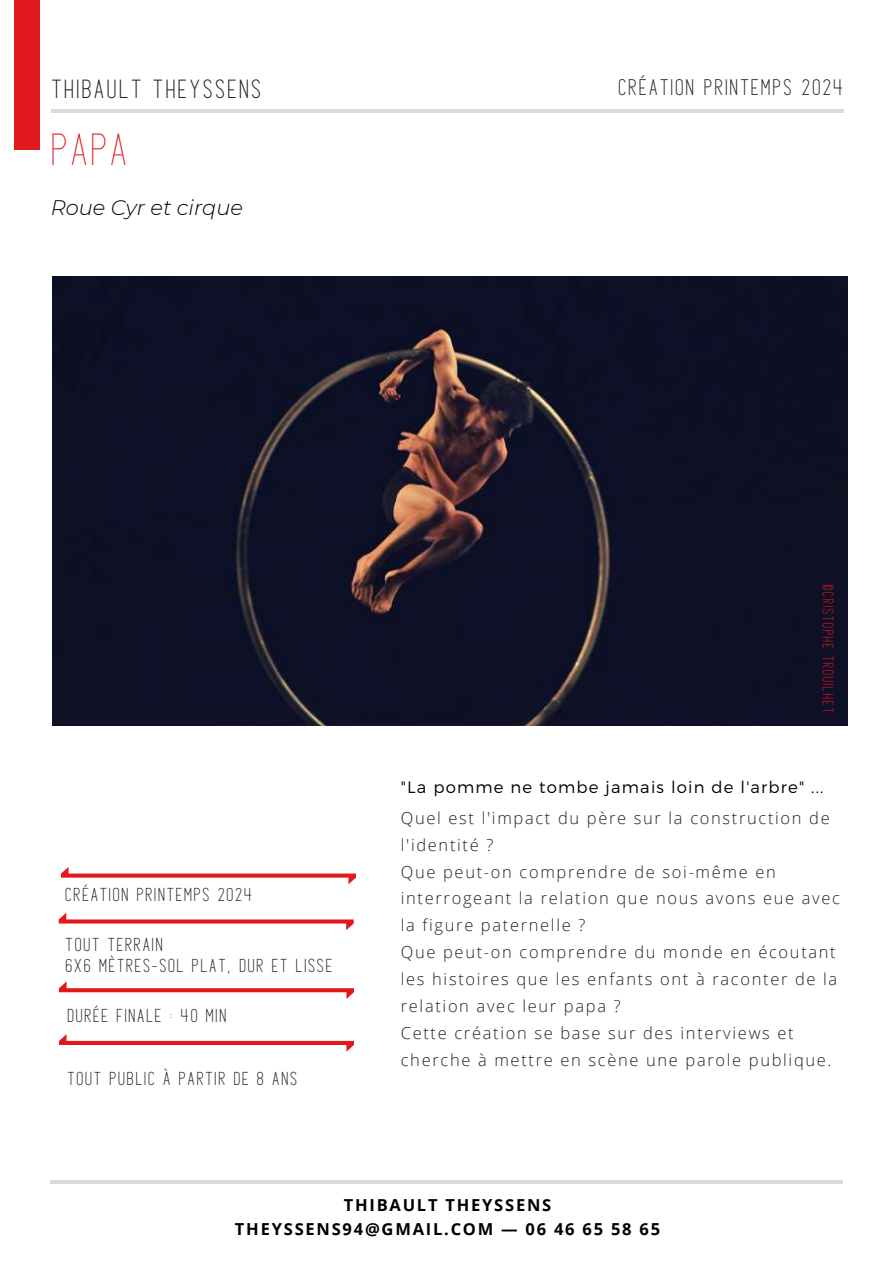
<style>
.page{position:relative;width:893px;height:1264px;background:#fff}
.page>*{position:absolute;margin:0;border:0;box-sizing:border-box;transform-origin:0 0}
.t1{font:36px "Athens";color:#e1181c}
.t2{font:900 21px "Athens";letter-spacing:.14em;color:#222}
.t3{font:italic 300 21px "Montserrat";color:#000}
.t4{font:900 18px "Athens";letter-spacing:.14em;color:#222}
.t5{font:300 16.5px/27px "Open Sans";letter-spacing:.1em;color:#222}
.t6{font:700 16.5px/24.8px "Open Sans";letter-spacing:.105em;color:#000;text-align:center}
.t7{font:300 16.5px "Montserrat";letter-spacing:.075em;color:#000}
.t8{font:900 15px/20.4px "Athens";letter-spacing:.14em;color:#222}
.t9{font:900 12px "Athens";letter-spacing:.135em;color:#e1181c}
</style>
<div class="page">
<hr style="left:51px;top:109px;width:792px;height:4px;background:#dadada">
<hr style="left:50px;top:1180px;width:792px;height:3px;background:#000">
<div style="left:14px;top:0;width:25px;height:150px;background:#e1181c"></div>
<svg style="left:61px;top:867px;width:295px;height:17px"></svg>
<svg style="left:59px;top:913px;width:295px;height:17px"></svg>
<svg style="left:59px;top:981px;width:295px;height:17px"></svg>
<svg style="left:59px;top:1034px;width:295px;height:17px"></svg>
<img style="left:53px;top:276px;width:794px;height:450px">
<p class="t2" style="left:52px;top:74px;width:211px">THIBAULT THEYSSENS</p>
<h1 class="t1" style="left:53px;top:123px;width:77px">PAPA</h1>
<p class="t3" style="left:51px;top:194px;width:194px">Roue Cyr et cirque</p>
<p class="t4" style="left:619px;top:74px;width:226px">CRÉATION PRINTEMPS 2024</p>
<p class="t8" style="left:66px;top:884px;width:188px">CRÉATION PRINTEMPS 2024</p>
<p class="t8" style="left:66px;top:934px;width:268px">TOUT TERRAIN<br>6X6 MÈTRES-SOL PLAT, DUR ET LISSE</p>
<p class="t8" style="left:68px;top:1005px;width:160px">DURÉE FINALE : 40 MIN</p>
<p class="t8" style="left:68px;top:1068px;width:231px">TOUT PUBLIC À PARTIR DE 8 ANS</p>
<p class="t9" style="left:836px;top:585px;width:130px;rotate:90deg">©CRISTOPHE TROUILHET</p>
<p class="t7" style="left:401px;top:776px;width:424px">"La pomme ne tombe jamais loin de l'arbre" ...</p>
<p class="t5" style="left:401px;top:803px;width:440px">Quel est l'impact du père sur la construction de l'identité ?<br>Que peut-on comprendre de soi-même en interrogeant la relation que nous avons eue avec la figure paternelle ?<br>Que peut-on comprendre du monde en écoutant les histoires que les enfants ont à raconter de la relation avec leur papa ?<br>Cette création se base sur des interviews et cherche à mettre en scène une parole publique.</p>
<p class="t6" style="left:235px;top:1191px;width:426px">THIBAULT THEYSSENS<br>THEYSSENS94@GMAIL.COM — 06 46 65 58 65</p>
</div>
